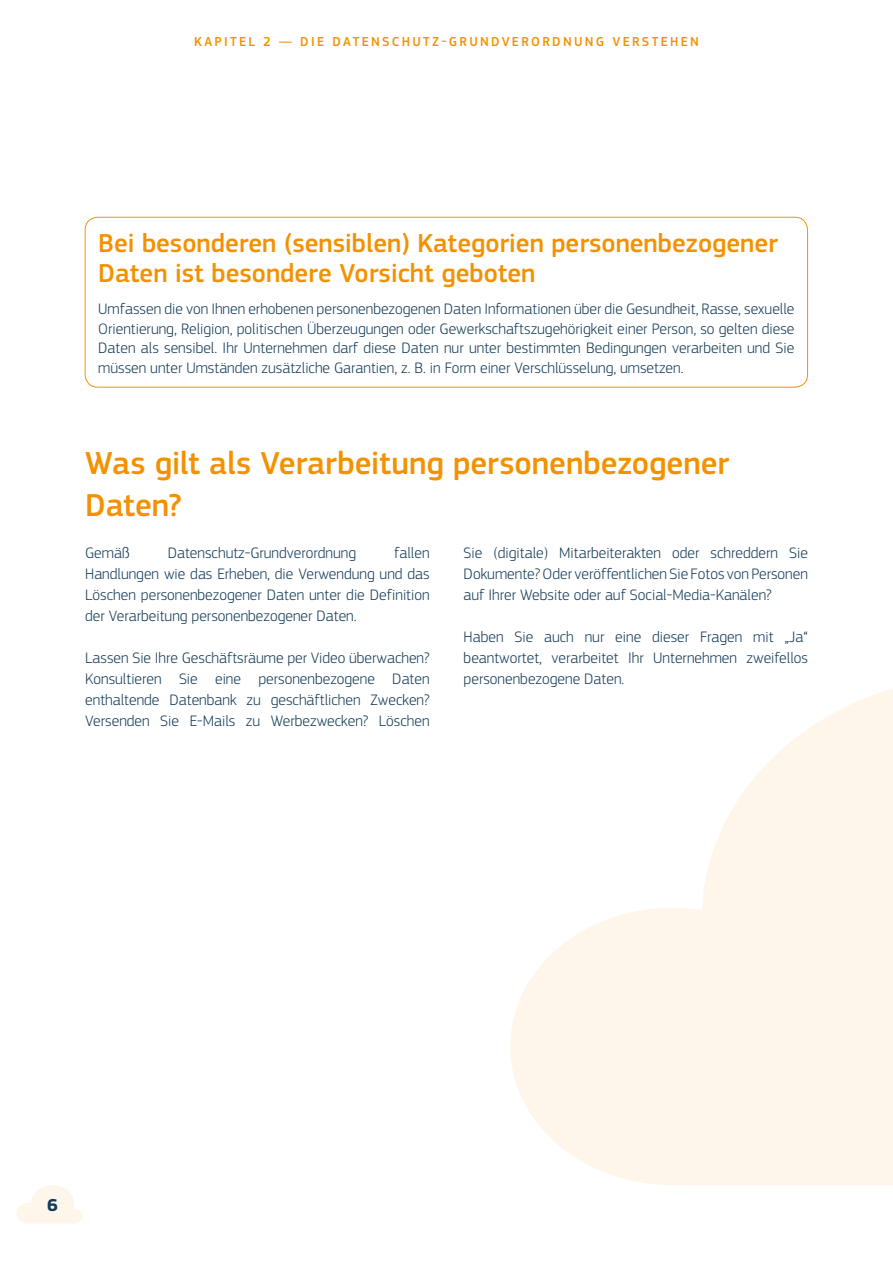
<style>
.page{position:relative;width:893px;height:1263px;background:#fff}
.page>*{position:absolute;margin:0;border:0;box-sizing:border-box;transform-origin:0 0}
.t1{font:500 33px/42px "EC Square Sans Pro";color:#f39100}
.t2{font:500 27px/30px "EC Square Sans Pro";color:#f39100}
.t3{font:700 18px "EC Square Sans Pro";color:#153c58}
.t4{font:300 15.75px/21px "EC Square Sans Pro";color:#153c58;text-align:justify}
.t5{font:500 13.5px "EC Square Sans Pro";letter-spacing:.17em;color:#f39100}
</style>
<div class="page">
<svg style="left:16px;top:1185px;width:67px;height:39px"></svg>
<svg style="left:510px;top:689px;width:383px;height:496px;fill:#fef6eb"></svg>
<div style="left:85px;top:217px;width:723px;height:171px;border:1px solid #f39100;border-radius:13px"></div>
<p class="t5" style="left:194px;top:34px;width:20px">Kapitel</p>
<p class="t5" style="left:263px;top:34px;width:91px">2 — Die Datenschutz</p>
<p class="t5" style="left:441px;top:34px;width:30px">-Grundverordnung</p>
<p class="t5" style="left:612px;top:34px;width:11px">verstehen</p>
<h2 class="t2" style="left:98px;top:229px;width:681px">Bei besonderen (sensiblen) Kategorien personenbezogener<br>Daten ist besondere Vorsicht geboten</h2>
<p class="t4" style="left:98px;top:299px;width:698px;line-height:19.5px">Umfassen die von Ihnen erhobenen personenbezogenen Daten Informationen über die Gesundheit, Rasse, sexuelle Orientierung, Religion, politischen Überzeugungen oder Gewerkschaftszugehörigkeit einer Person, so gelten diese Daten als sensibel. Ihr Unternehmen darf diese Daten nur unter bestimmten Bedingungen verarbeiten und Sie müssen unter Umständen zusätzliche Garantien, z. B. in Form einer Verschlüsselung, umsetzen.</p>
<h1 class="t1" style="left:85px;top:443px;width:645px">Was gilt als Verarbeitung personenbezogener<br>Daten?</h1>
<p class="t4" style="left:85px;top:542px;width:46px">Gemäß</p>
<p class="t4" style="left:168px;top:542px;width:190px">Datenschutz-Grundverordnung</p>
<p class="t4" style="left:85px;top:542px;width:346px;text-indent:309px">fallen Handlungen wie das Erheben, die Verwendung und das Löschen personenbezogener Daten unter die Definition der Verarbeitung personenbezogener Daten.</p>
<p class="t4" style="left:85px;top:647px;width:346px">Lassen Sie Ihre Geschäftsräume per Video überwachen?<br>Konsultieren Sie eine personenbezogene Daten enthaltende Datenbank zu geschäftlichen Zwecken?<br>Versenden Sie E-Mails zu Werbezwecken? Löschen</p>
<p class="t4" style="left:464px;top:542px;width:346px">Sie (digitale) Mitarbeiterakten oder schreddern Sie Dokumente? Oder veröffentlichen Sie Fotos von Personen auf Ihrer Website oder auf Social-Media-Kanälen?</p>
<p class="t4" style="left:464px;top:626px;width:346px">Haben Sie auch nur eine dieser Fragen mit „Ja“ beantwortet, verarbeitet Ihr Unternehmen zweifellos personenbezogene Daten.</p>
<p class="t3" style="left:47px;top:1194px;width:12px">6</p>
</div>
